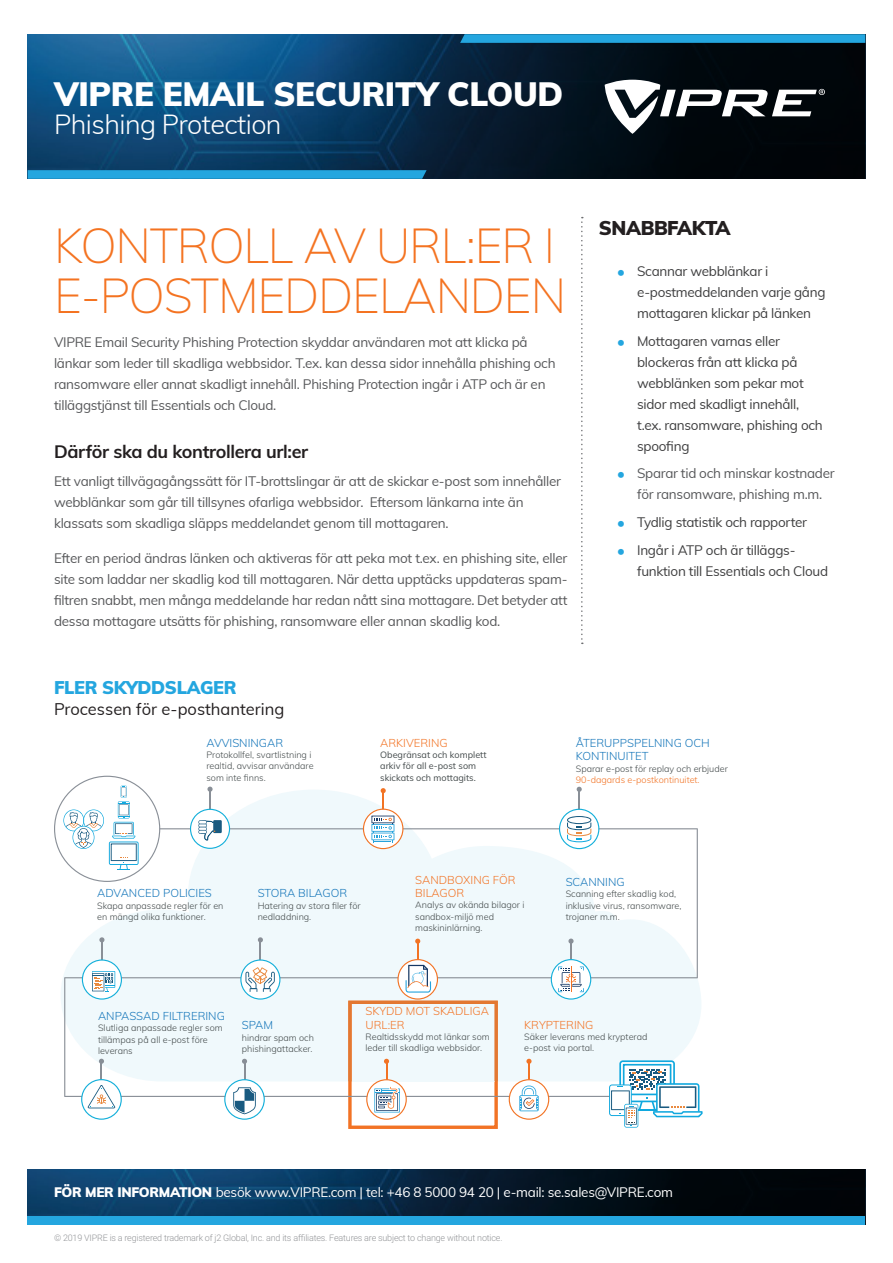
<style>
.page{position:relative;width:893px;height:1263px;background:#fff}
.page>*{position:absolute;margin:0;border:0;box-sizing:border-box;transform-origin:0 0}
.t1{font:200 48px/49.5px "Muli";letter-spacing:-.025em;color:#f47321}
.t2{font:900 33px "Muli";letter-spacing:-.01em;color:#fff}
.t3{font:300 27px "Muli";letter-spacing:-.02em;color:#fff}
.h1_-_sidebar{font:900 19.5px "Muli";letter-spacing:-.02em;color:#231f20}
.t4{font:700 18px "Muli";letter-spacing:-.02em;color:#231f20}
.t5{font:900 18px "Muli";letter-spacing:-.02em;color:#24a6df}
.t6{font:16.5px "Muli";color:#231f20}
.body_copy{font:13.5px/21px "Muli";letter-spacing:-.02em;color:#57585a}
.t7{font:13.5px/21px "Muli";letter-spacing:-.02em;color:#3e3e3f}
.t8{font:13.5px "Muli";letter-spacing:-.02em;color:#fff}
.t9{font:300 11.4px/13.6px "Muli";color:#1375b9}
.t10{font:300 11.4px/13.6px "Muli";color:#f27324}
.t11{font:300 9px/11.4px "Muli";color:#434a4b}
.t12{font:300 9px "Roboto";letter-spacing:-.02em;color:#939598}
.t13{font:9px/11.4px "Muli";color:#434a4b}
.s1{color:#f27324}
.s2{font-weight:900}
</style>
<div class="page">
<svg style="left:28px;top:34px;width:837px;height:145px;background:#092f4d"></svg>
<svg style="left:460px;top:34px;width:405px;height:9px;background:#229fd6"></svg>
<svg style="left:28px;top:170px;width:399px;height:9px;background:#22a0d8"></svg>
<svg style="left:605px;top:80px;width:220px;height:54px"></svg>
<svg style="left:28px;top:1169px;width:837px;height:47px;background:#06243c"></svg>
<div style="left:28px;top:1216px;width:837px;height:9px;background:#24a6df"></div>
<svg style="left:581px;top:217px;width:2px;height:427px"></svg>
<svg style="left:61px;top:790px;width:640px;height:234px"></svg>
<svg style="left:64px;top:828px;width:634px;height:269px;fill:#f0f9fc"></svg>
<svg style="left:609px;top:1060px;width:94px;height:67px"></svg>
<hr style="left:209px;top:789px;width:2px;height:20px;background:#898f97">
<svg style="left:207px;top:787px;width:6px;height:5px"></svg>
<svg style="left:190px;top:809px;width:40px;height:40px"></svg>
<svg style="left:240px;top:937px;width:40px;height:62px"></svg>
<svg style="left:82px;top:937px;width:40px;height:62px"></svg>
<svg style="left:559px;top:787px;width:40px;height:62px"></svg>
<svg style="left:54px;top:776px;width:106px;height:106px"></svg>
<svg style="left:81px;top:1059px;width:41px;height:61px"></svg>
<svg style="left:224px;top:1059px;width:41px;height:61px"></svg>
<hr style="left:570px;top:941px;width:2px;height:20px;background:#898f97">
<svg style="left:568px;top:938px;width:6px;height:6px"></svg>
<svg style="left:551px;top:959px;width:40px;height:40px"></svg>
<svg style="left:509px;top:1059px;width:40px;height:61px"></svg>
<svg style="left:363px;top:788px;width:40px;height:61px"></svg>
<svg style="left:348px;top:938px;width:150px;height:191px"></svg>
<h2 class="t2" style="left:54px;top:70px;width:511px">VIPRE EMAIL SECURITY CLOUD</h2>
<h3 class="t3" style="left:54px;top:105px;width:229px">Phishing Protection</h3>
<p class="t1" style="left:54px;top:219px;width:514px">KONTROLL AV URL:ER I<br>E-POSTMEDDELANDEN</p>
<p class="body_copy" style="left:54px;top:331px;width:503px">VIPRE Email Security Phishing Protection skyddar användaren mot att klicka på länkar som leder till skadliga webbsidor. T.ex. kan dessa sidor innehålla phishing och ransomware eller annat skadligt innehåll. Phishing Protection ingår i ATP och är en tilläggstjänst till Essentials och Cloud.</p>
<p class="t4" style="left:54px;top:439px;width:256px">Därför ska du kontrollera url:er</p>
<p class="body_copy" style="left:54px;top:470px;width:509px">Ett vanligt tillvägagångssätt för IT-brottslingar är att de skickar e-post som innehåller webblänkar som går till tillsynes ofarliga webbsidor. Eftersom länkarna inte än klassats som skadliga släpps meddelandet genom till mottagaren.</p>
<p class="body_copy" style="left:54px;top:547px;width:515px;text-align:justify">Efter en period ändras länken och aktiveras för att peka mot t.ex. en phishing site, eller site som laddar ner skadlig kod till mottagaren. När detta upptäcks uppdateras spam&shy;filtren snabbt, men många meddelande har redan nått sina mottagare. Det betyder att dessa mottagare utsätts för phishing, ransomware eller annan skadlig kod.</p>
<p class="h1_-_sidebar" style="left:599px;top:213px;width:133px">SNABBFAKTA</p>
<p class="t7" style="left:637px;top:260px;width:190px">Scannar webblänkar i e-postmeddelanden varje gång mottagaren klickar på länken</p>
<p class="t7" style="left:637px;top:330px;width:187px">Mottagaren varnas eller blockeras från att klicka på webblänken som pekar mot sidor med skadligt innehåll, t.ex. ransomware, phishing och spoofing</p>
<p class="body_copy" style="left:637px;top:462px;width:199px">Sparar tid och minskar kostnader för ransomware, phishing m.m.</p>
<p class="t7" style="left:637px;top:511px;width:172px">Tydlig statistik och rapporter</p>
<p class="t7" style="left:637px;top:539px;width:193px">Ingår i ATP och är tilläggs&shy;funktion till Essentials och Cloud</p>
<p class="t5" style="left:54px;top:675px;width:184px">FLER SKYDDSLAGER</p>
<p class="t6" style="left:54px;top:697px;width:232px">Processen för e-posthantering</p>
<p class="t9" style="left:206px;top:735px;width:78px">AVVISNINGAR</p>
<p class="t11" style="left:206px;top:749px;width:109px">Protokollfel, svartlistning i realtid, avvisar användare som inte finns.</p>
<p class="t10" style="left:380px;top:735px;width:69px">ARKIVERING</p>
<p class="t13" style="left:380px;top:749px;width:108px">Obegränsat och komplett arkiv för all e-post som skickats och mottagits.</p>
<p class="t9" style="left:576px;top:735px;width:136px">ÅTERUPPSPELNING OCH<br>KONTINUITET</p>
<p class="t11" style="left:576px;top:762px;width:154px">Sparar e-post för replay och erbjuder<br><span class="s1">90-dagards e-postkontinuitet.</span></p>
<p class="t9" style="left:97px;top:886px;width:116px">ADVANCED POLICIES</p>
<p class="t11" style="left:97px;top:899px;width:128px">Skapa anpassade regler för en en mängd olika funktioner.</p>
<p class="t9" style="left:258px;top:886px;width:91px">STORA BILAGOR</p>
<p class="t11" style="left:258px;top:899px;width:104px">Hatering av stora filer för nedladdning.</p>
<p class="t10" style="left:415px;top:872px;width:102px">SANDBOXING FÖR<br>BILAGOR</p>
<p class="t11" style="left:415px;top:899px;width:111px">Analys av okända bilagor i sandbox-miljö med maskininlärning.</p>
<p class="t9" style="left:566px;top:874px;width:60px">SCANNING</p>
<p class="t11" style="left:566px;top:888px;width:117px">Scanning efter skadlig kod, inklusive virus, ransomware, trojaner m.m.</p>
<p class="t9" style="left:98px;top:1009px;width:128px">ANPASSAD FILTRERING</p>
<p class="t11" style="left:98px;top:1022px;width:126px">Slutliga anpassade regler som tillämpas på all e-post före leverans</p>
<p class="t9" style="left:242px;top:1018px;width:33px">SPAM</p>
<p class="t11" style="left:242px;top:1031px;width:74px">hindrar spam och phishingattacker.</p>
<p class="t10" style="left:366px;top:1004px;width:125px">SKYDD MOT SKADLIGA<br>URL:ER</p>
<p class="t11" style="left:366px;top:1031px;width:126px">Realtidsskydd mot länkar som leder till skadliga webbsidor.</p>
<p class="t10" style="left:524px;top:1017px;width:71px">KRYPTERING</p>
<p class="t11" style="left:524px;top:1031px;width:125px">Säker leverans med krypterad e-post via portal.</p>
<p class="t8" style="left:54px;top:1182px;width:620px"><span class="s2">FÖR MER INFORMATION</span> besök www.VIPRE.com | tel: +46 8 5000 94 20 | e-mail: se.sales@VIPRE.com</p>
<p class="t12" style="left:54px;top:1231px;width:450px">© 2019 VIPRE is a registered trademark of j2 Global, Inc. and its affiliates. Features are subject to change without notice.</p>
</div>
